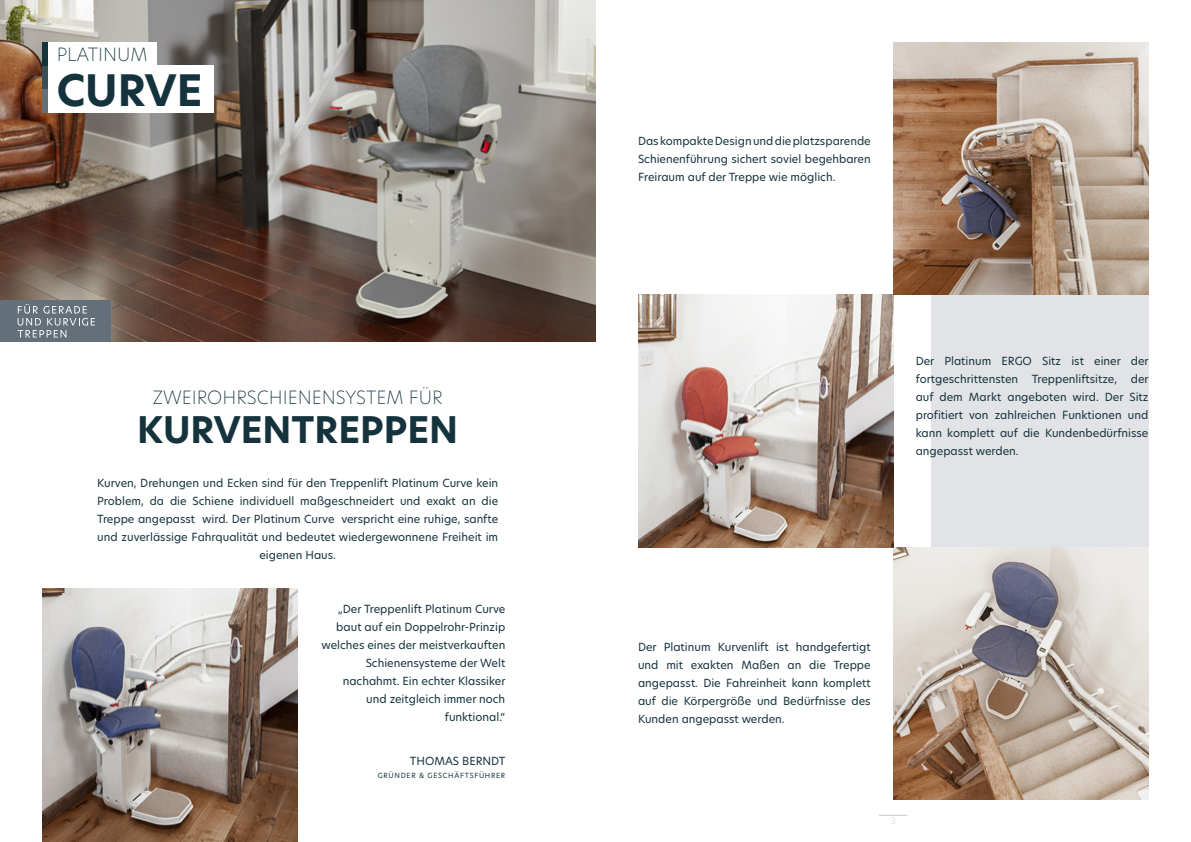
<style>
.page{position:relative;width:1191px;height:842px;background:#fff}
.page>*{position:absolute;margin:0;border:0;box-sizing:border-box;transform-origin:0 0}
.t1{font:700 42.5px "Hero New";color:#15333d}
.t2{font:700 36px "Hero New";color:#15333d}
.t3{font:200 18px "Hero New";color:#15333d}
.t4{font:11px/18px "Hero New";color:#15333d;text-align:justify}
.t5{font:200 9px "Hero New";color:#c6c8cd}
.t6{font:7px "Hero New";letter-spacing:.1em;color:#15333d}
</style>
<div class="page">
<div style="left:930px;top:69px;width:218px;height:730px;background:#e2e3e6"></div>
<img style="left:0;top:0;width:595px;height:342px">
<div style="left:48px;top:43px;width:109px;height:22px;background:#fff"></div>
<div style="left:48px;top:65px;width:166px;height:47px;background:#fff"></div>
<img style="left:43px;top:589px;width:255px;height:253px">
<svg style="left:879px;top:815px;width:28px;height:1px"></svg>
<img style="left:893px;top:547px;width:255px;height:252px">
<img style="left:638px;top:295px;width:255px;height:252px">
<img style="left:893px;top:43px;width:255px;height:252px">
<div style="left:43px;top:89px;width:5px;height:23px;background:#647079"></div>
<div style="left:43px;top:66px;width:5px;height:23px;background:#3a4e58"></div>
<div style="left:43px;top:43px;width:5px;height:23px;background:#15333d"></div>
<div style="left:0;top:300px;width:111px;height:42px;background:#647079"></div>
<svg style="left:18px;top:304px;width:77px;height:33px"></svg>
<h3 class="t3" style="left:57px;top:42px;width:93px">PLATINUM</h3>
<h1 class="t1" style="left:57px;top:62px;width:147px">CURVE</h1>
<h3 class="t3" style="left:153px;top:385px;width:291px">ZWEIROHRSCHIENENSYSTEM FÜR</h3>
<h2 class="t2" style="left:137px;top:405px;width:322px">KURVENTREPPEN</h2>
<p class="t4" style="left:97px;top:474px;width:402px;text-align:center">Kurven, Drehungen und Ecken sind für den Treppenlift Platinum Curve kein Problem, da die Schiene individuell maßgeschneidert und exakt an die Treppe angepasst wird. Der Platinum Curve verspricht eine ruhige, sanfte und zuverlässige Fahrqualität und bedeutet wiedergewonnene Freiheit im eigenen Haus.</p>
<p class="t4" style="left:321px;top:599px;width:186px;text-align:right">„Der Treppenlift Platinum Curve baut auf ein Doppelrohr-Prinzip welches eines der meistverkauften<br>Schienensysteme der Welt nachahmt. Ein echter Klassiker und zeitgleich immer noch funktional.“</p>
<p class="t4" style="left:410px;top:752px;width:97px">THOMAS BERNDT</p>
<p class="t6" style="left:378px;top:770px;width:129px">GRÜNDER &amp; GESCHÄFTSFÜHRER</p>
<p class="t4" style="left:638px;top:132px;width:234px">Das kompakte Design und die platzsparende Schienenführung sichert soviel begehbaren Freiraum auf der Treppe wie möglich.</p>
<p class="t4" style="left:915px;top:352px;width:234px">Der Platinum ERGO Sitz ist einer der fortgeschrittensten Treppenliftsitze, der auf dem Markt angeboten wird. Der Sitz profitiert von zahlreichen Funktionen und kann komplett auf die Kundenbedürfnisse angepasst werden.</p>
<p class="t4" style="left:638px;top:638px;width:234px">Der Platinum Kurvenlift ist handgefertigt und mit exakten Maßen an die Treppe angepasst. Die Fahreinheit kann komplett auf die Körpergröße und Bedürfnisse des Kunden angepasst werden.</p>
<p class="t5" style="left:890px;top:815px;width:7px">3</p>
</div>
